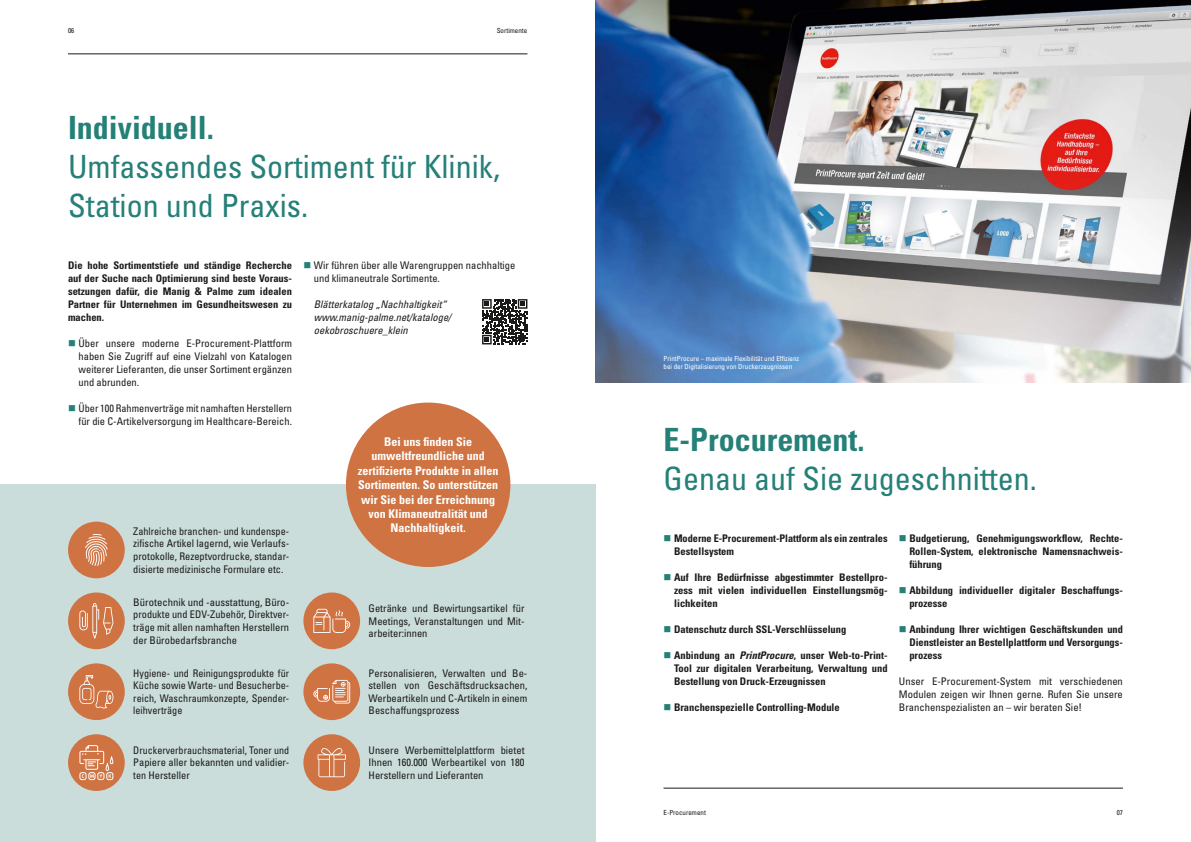
<style>
.page{position:relative;width:1191px;height:842px;background:#fff}
.page>*{position:absolute;margin:0;border:0;box-sizing:border-box;transform-origin:0 0}
.t1{font:condensed 32px/39px "Univers LT Std";color:#258078}
.t2{font:700 condensed 32px "Univers LT Std";color:#258078}
.t3{font:700 condensed 12px/14.4px "Univers LT Std";color:#fff;text-align:center}
.t4{font:condensed 10.5px/12.6px "Univers LT Std";color:#1a1a18;text-align:justify}
.t5{font:700 condensed 10.5px/13px "Univers LT Std";color:#1a1a18;text-align:justify}
.t6{font:condensed 10.5px/12.6px "Univers LT Std";color:#1a1a18;text-align:justify;scale:.96 1}
.t7{font:italic condensed 10.5px/13px "Univers LT Std";color:#1a1a18}
.t8{font:condensed 7px/8.4px "Univers LT Std";color:#fff}
.t9{font:condensed 7px "Univers LT Std";color:#1a1a18}
.s1{color:#258078}
.s2{font-style:italic}
</style>
<div class="page">
<img style="left:595px;top:0;width:596px;height:383px">
<div style="left:0;top:485px;width:595px;height:357px;background:#cbddda"></div>
<hr style="left:663px;top:788px;width:460px;height:1px;background:#1a1a18">
<div style="left:68px;top:663px;width:57px;height:57px;background:#cf7342;border-radius:50%"></div>
<div style="left:68px;top:522px;width:57px;height:56px;background:#cf7342;border-radius:50%"></div>
<div style="left:68px;top:592px;width:57px;height:57px;background:#cf7342;border-radius:50%"></div>
<div style="left:303px;top:734px;width:57px;height:57px;background:#cf7342;border-radius:50%"></div>
<svg style="left:317px;top:748px;width:29px;height:29px"></svg>
<div style="left:303px;top:663px;width:57px;height:57px;background:#cf7342;border-radius:50%"></div>
<div style="left:303px;top:592px;width:57px;height:57px;background:#cf7342;border-radius:50%"></div>
<div style="left:68px;top:734px;width:57px;height:57px;background:#cf7342;border-radius:50%"></div>
<svg style="left:85px;top:534px;width:23px;height:32px"></svg>
<svg style="left:79px;top:603px;width:34px;height:36px"></svg>
<svg style="left:79px;top:675px;width:34px;height:33px"></svg>
<svg style="left:79px;top:745px;width:35px;height:35px"></svg>
<svg style="left:313px;top:609px;width:37px;height:24px"></svg>
<svg style="left:313px;top:680px;width:37px;height:23px"></svg>
<div style="left:346px;top:403px;width:164px;height:164px;background:#cf7342;border-radius:50%"></div>
<hr style="left:68px;top:54px;width:459px;height:1px;background:#1a1a18">
<svg style="left:482px;top:299px;width:45px;height:45px"></svg>
<p class="t9" style="left:68px;top:26px;width:8px">06</p>
<p class="t9" style="left:497px;top:26px;width:32px">Sortimente</p>
<h1 class="t2" style="left:68px;top:108px;width:147px">Individuell.</h1>
<h1 class="t1" style="left:68px;top:147px;width:433px">Umfassendes Sortiment für Klinik,<br>Station und Praxis.</h1>
<p class="t5" style="left:68px;top:259px;width:225px">Die hohe Sortimentstiefe und ständige Recherche auf der Suche nach Optimierung sind beste Voraus&shy;setzungen dafür, die Manig &amp; Palme zum idealen Partner für Unternehmen im Gesundheitswesen zu machen.</p>
<p class="t4" style="left:78px;top:337px;width:215px;line-height:13px;text-indent:-10px"><span class="s1">■</span> Über unsere moderne E-Procurement-Plattform haben Sie Zugriff auf eine Vielzahl von Katalogen weiterer Lieferanten, die unser Sortiment ergänzen und abrunden.</p>
<p class="t4" style="left:68px;top:402px;width:225px;line-height:13px;text-align:right"><span class="s1">■</span> Über 100 Rahmenverträge mit namhaften Herstellern für die C-Artikelversorgung im Healthcare-Bereich.</p>
<p class="t4" style="left:314px;top:259px;width:203px;line-height:13px;text-indent:-10px"><span class="s1">■</span> Wir führen über alle Warengruppen nachhaltige und klimaneutrale Sortimente.</p>
<p class="t7" style="left:314px;top:298px;width:139px">Blätterkatalog „Nachhaltigkeit“ www.manig-palme.net/kataloge/ oekobroschuere_klein</p>
<p class="t3" style="left:358px;top:434px;width:142px">Bei uns finden Sie umweltfreundliche und zertifizierte Produkte in allen<br>Sortimenten. So unterstützen wir Sie bei der Erreichnung von Klimaneutralität und<br>Nachhaltigkeit.</p>
<p class="t4" style="left:133px;top:525px;width:157px">Zahlreiche branchen- und kundenspe&shy;zifische Artikel lagernd, wie Verlaufs&shy;protokolle, Rezeptvordrucke, standar&shy;disierte medizinische Formulare etc.</p>
<p class="t4" style="left:133px;top:596px;width:157px">Bürotechnik und -ausstattung, Büro&shy;produkte und EDV-Zubehör, Direktver&shy;träge mit allen namhaften Herstellern der Bürobedarfsbranche</p>
<p class="t4" style="left:133px;top:666px;width:157px">Hygiene- und Reinigungsprodukte für Küche sowie Warte- und Besucherbe&shy;reich, Waschraumkonzepte, Spender&shy;leihverträge</p>
<p class="t6" style="left:133px;top:744px;width:164px">Druckerverbrauchsmaterial, Toner und Papiere aller bekannten und validier&shy;ten Hersteller</p>
<p class="t4" style="left:369px;top:744px;width:157px">Unsere Werbemittelplattform bietet Ihnen 160.000 Werbeartikel von 180<br>Herstellern und Lieferanten</p>
<p class="t4" style="left:369px;top:602px;width:157px">Getränke und Bewirtungsartikel für Meetings, Veranstaltungen und Mit&shy;arbeiter:innen</p>
<p class="t4" style="left:369px;top:666px;width:160px">Personalisieren, Verwalten und Be&shy;stellen von Geschäftsdrucksachen, Werbeartikeln und C-Artikeln in einem Beschaffungsprozess</p>
<p class="t8" style="left:663px;top:354px;width:137px">PrintProcure – maximale Flexibilität und Effizienz bei der Digitalisierung von Druckerzeugnissen</p>
<h1 class="t2" style="left:663px;top:420px;width:202px">E-Procurement.</h1>
<h1 class="t1" style="left:663px;top:459px;width:375px">Genau auf Sie zugeschnitten.</h1>
<p class="t5" style="left:674px;top:532px;width:215px;text-indent:-10px"><span class="s1">■</span> Moderne E-Procurement-Plattform als ein zentrales<br>Bestellsystem</p>
<p class="t5" style="left:674px;top:571px;width:215px;text-indent:-11px"><span class="s1">■</span> Auf Ihre Bedürfnisse abgestimmter Bestellpro&shy;zess mit vielen individuellen Einstellungsmög&shy;lichkeiten</p>
<p class="t5" style="left:663px;top:623px;width:184px"><span class="s1">■</span> Datenschutz durch SSL-Verschlüsselung</p>
<p class="t5" style="left:674px;top:649px;width:215px;text-indent:-10px"><span class="s1">■</span> Anbindung an <span class="s2">PrintProcure</span>, unser Web-to-Print-Tool zur digitalen Verarbeitung, Verwaltung und Bestellung von Druck-Erzeugnissen</p>
<p class="t5" style="left:663px;top:701px;width:178px"><span class="s1">■</span> Branchenspezielle Controlling-Module</p>
<p class="t5" style="left:909px;top:532px;width:215px;text-indent:-10px"><span class="s1">■</span> Budgetierung, Genehmigungsworkflow, Rechte-Rollen-System, elektronische Namensnachweis&shy;führung</p>
<p class="t5" style="left:909px;top:584px;width:215px;text-indent:-10px"><span class="s1">■</span> Abbildung individueller digitaler Beschaffungs&shy;prozesse</p>
<p class="t5" style="left:909px;top:623px;width:215px;text-indent:-10px"><span class="s1">■</span> Anbindung Ihrer wichtigen Geschäftskunden und Dienstleister an Bestellplattform und Versorgungs&shy;prozess</p>
<p class="t4" style="left:899px;top:675px;width:225px;line-height:13px">Unser E-Procurement-System mit verschiedenen Modulen zeigen wir Ihnen gerne. Rufen Sie unsere Branchenspezialisten an – wir beraten Sie!</p>
<p class="t9" style="left:663px;top:808px;width:44px">E-Procurement</p>
<p class="t9" style="left:1116px;top:808px;width:8px">07</p>
</div>
